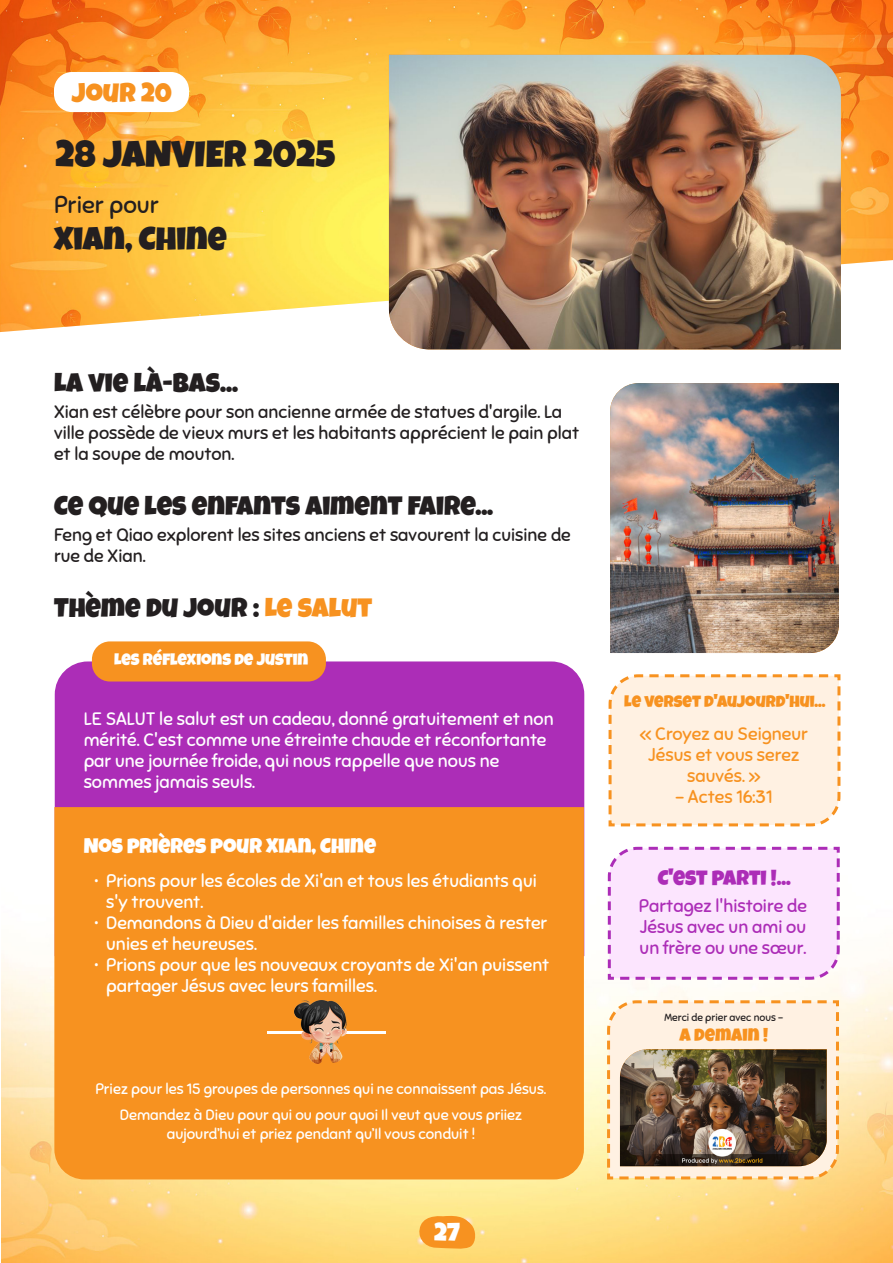
<style>
.page{position:relative;width:893px;height:1263px;background:#fff}
.page>*{position:absolute;margin:0;border:0;box-sizing:border-box;transform-origin:0 0}
.Date{font:37.5px "Luckiest Guy";color:#231f20}
.City_Name{font:33px "Luckiest Guy";color:#231f20}
.Header_3{font:27px "Luckiest Guy";color:#231f20}
.Header_3-2{font:27px "Luckiest Guy";color:#f79220}
.t1{font:25.5px "Luckiest Guy";color:#fff}
.Praying_for{font:24px "Sniglet";color:#231f20}
.Justin_s_thoughts{font:21px "Luckiest Guy";color:#fff}
.Today_s_Verse{font:21px "Luckiest Guy";color:#ac2db7}
.t2{font:18px/21px "Sniglet";color:#fff}
.t3{font:18px/21px "Sniglet";color:#231f20}
.Bible_Verse_2{font:18px/21px "Sniglet";color:#ac2db7;text-align:justify}
.Bible_Verse_2-2{font:18px/21px "Sniglet";color:#f79220;text-align:center}
.Today_s_Verse-2{font:18px "Luckiest Guy";color:#f79220}
.Today_s_Verse-3{font:16.5px "Luckiest Guy";color:#f79220}
.Justin_s_thoughts-2{font:16.5px "Luckiest Guy";color:#fff}
.t4{font:15px/25.5px "Sniglet";color:#fff;text-align:center}
.Bible_Verse_2-3{font:10.5px "Sniglet";color:#231f20}
.s1{color:#f79220}
</style>
<div class="page">
<img style="left:2px;top:739px;width:891px;height:524px">
<svg style="left:416px;top:1214px;width:60px;height:36px;background:#f8a83d"></svg>
<img style="left:0;top:0;width:893px;height:332px">
<div style="left:55px;top:661px;width:529px;height:146px;background:#ac2db7"></div>
<img style="left:389px;top:55px;width:452px;height:294px">
<div style="left:54px;top:72px;width:135px;height:40px;background:#fff;border-radius:18px"></div>
<div style="left:92px;top:641px;width:234px;height:40px;background:#f79220;border-radius:18px"></div>
<div style="left:54px;top:807px;width:530px;height:372px;background:#f79220"></div>
<hr style="left:267px;top:1031px;width:118px;height:2px;background:#fff">
<img style="left:294px;top:1000px;width:53px;height:64px">
<img style="left:610px;top:383px;width:229px;height:270px">
<svg style="left:607px;top:674px;width:235px;height:154px;background:#feeedc"></svg>
<svg style="left:606px;top:845px;width:235px;height:136px;background:#f8dffb"></svg>
<svg style="left:606px;top:999px;width:234px;height:182px;background:#fde8ce"></svg>
<img style="left:620px;top:1049px;width:207px;height:117px">
<p class="Header_3-2" style="left:72px;top:75px;width:101px">JOUR 20</p>
<p class="Date" style="left:56px;top:129px;width:282px">28 JANVIER 2025</p>
<p class="Praying_for" style="left:54px;top:191px;width:106px">Prier pour</p>
<p class="City_Name" style="left:54px;top:217px;width:174px">XIAN, CHINE</p>
<p class="Header_3" style="left:54px;top:365px;width:185px">LA VIE LÀ-BAS...</p>
<p class="t3" style="left:54px;top:401px;width:527px">Xian est célèbre pour son ancienne armée de statues d'argile. La ville possède de vieux murs et les habitants apprécient le pain plat et la soupe de mouton.</p>
<p class="Header_3" style="left:54px;top:488px;width:441px">CE QUE LES ENFANTS AIMENT FAIRE...</p>
<p class="t3" style="left:54px;top:524px;width:518px">Feng et Qiao explorent les sites anciens et savourent la cuisine de rue de Xian.</p>
<p class="Header_3" style="left:54px;top:590px;width:320px">THÈME DU JOUR : <span class="s1">LE SALUT</span></p>
<p class="Justin_s_thoughts-2" style="left:114px;top:648px;width:196px">LES RÉFLEXIONS DE JUSTIN</p>
<p class="t2" style="left:84px;top:708px;width:472px">LE SALUT le salut est un cadeau, donné gratuitement et non mérité. C'est comme une étreinte chaude et réconfortante par une journée froide, qui nous rappelle que nous ne sommes jamais seuls.</p>
<p class="Justin_s_thoughts" style="left:84px;top:832px;width:294px">NOS PRIÈRES POUR XIAN, CHINE</p>
<p class="t2" style="left:106px;top:870px;width:432px;text-indent:-12px">• Prions pour les écoles de Xi'an et tous les étudiants qui s'y trouvent.</p>
<p class="t2" style="left:106px;top:912px;width:443px;text-indent:-12px">• Demandons à Dieu d'aider les familles chinoises à rester unies et heureuses.</p>
<p class="t2" style="left:106px;top:954px;width:445px;text-indent:-12px">• Prions pour que les nouveaux croyants de Xi'an puissent partager Jésus avec leurs familles.</p>
<p class="t4" style="left:95px;top:1076px;width:452px">Priez pour les 15 groupes de personnes qui ne connaissent pas Jésus.<br>Demandez à Dieu pour qui ou pour quoi Il veut que vous priiez</p>
<p class="t4" style="left:167px;top:1121px;width:310px">aujourd’hui et priez pendant qu’Il vous conduit !</p>
<h3 class="t1" style="left:434px;top:1215px;width:27px">27</h3>
<p class="Today_s_Verse-3" style="left:624px;top:691px;width:203px">LE VERSET D'AUJOURD'HUI...</p>
<p class="Bible_Verse_2-2" style="left:640px;top:723px;width:170px">« Croyez au Seigneur<br>Jésus et vous serez sauvés. »</p>
<p class="Bible_Verse_2-2" style="left:675px;top:786px;width:98px">- Actes 16:31</p>
<p class="Today_s_Verse" style="left:658px;top:863px;width:134px">C'EST PARTI !...</p>
<p class="Bible_Verse_2" style="left:639px;top:896px;width:170px">Partagez l'histoire de Jésus avec un ami ou un frère ou une sœur.</p>
<p class="Bible_Verse_2-3" style="left:664px;top:1010px;width:120px">Merci de prier avec nous -</p>
<p class="Today_s_Verse-2" style="left:679px;top:1022px;width:90px">A DEMAIN !</p>
</div>
